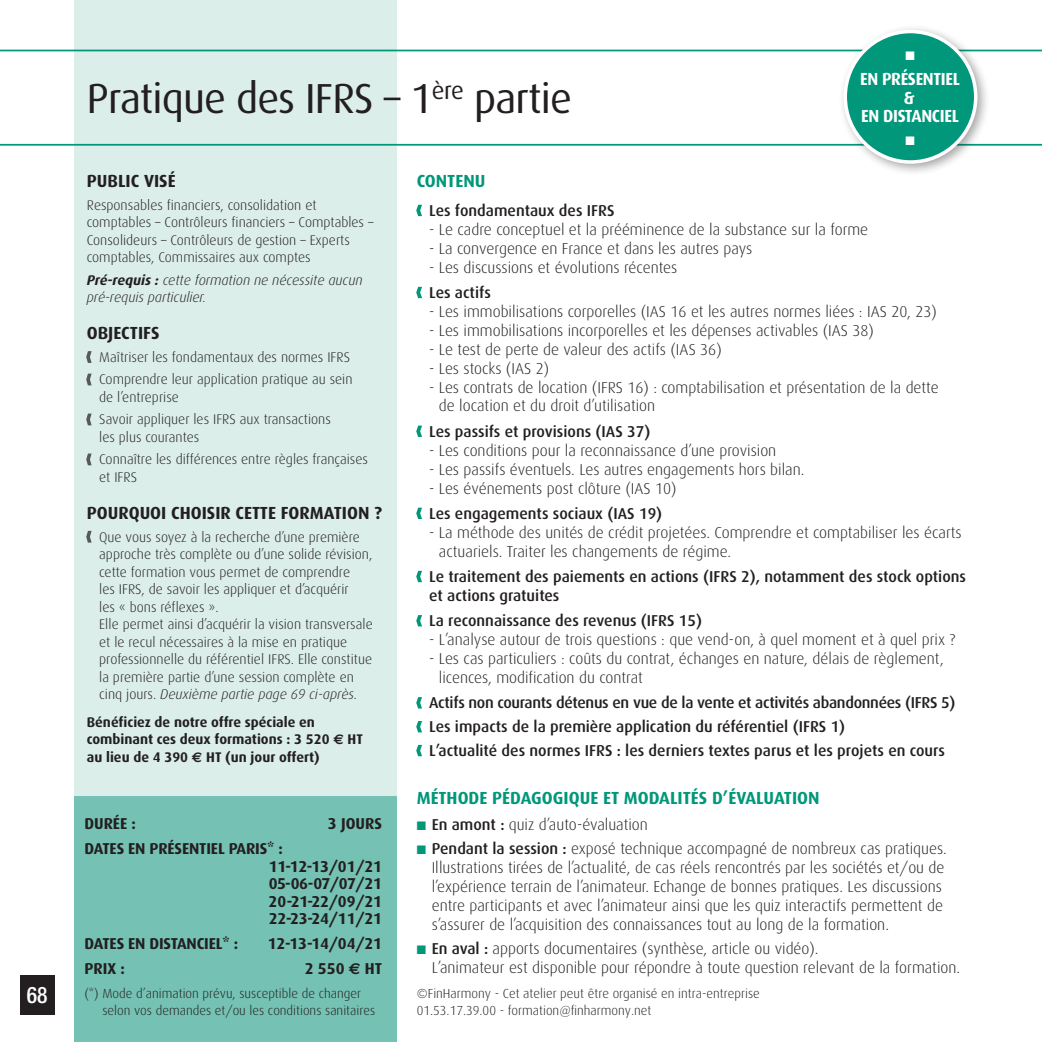
<style>
.page{position:relative;width:1042px;height:1042px;background:#fff}
.page>*{position:absolute;margin:0;border:0;box-sizing:border-box;transform-origin:0 0}
.t1{font:42px "Dax";letter-spacing:-.02em;color:#231f20}
.t2{font:500 condensed 22.75px "Helvetica Neue LT Std";color:#fff;scale:.95 1}
.PUBLIC{font:700 17.5px "Dax";color:#231f20}
.CONTENU{font:700 17.5px "Dax";color:#00977a}
.t3{font:700 17.5px/18.4px "Dax";letter-spacing:-.02em;color:#fff;text-align:center;scale:.95 1}
.Body-CONTENU{font:300 15.75px/18.9px "Dax";color:#231f20}
.Body-METHODE-PEDAG{font:300 15.75px/18.9px "Dax";color:#231f20}
.ss-Titre-CONTENU{font:500 15.75px/18.9px "Dax";color:#231f20}
.DUREE-JOURS{font:700 15.75px/17.5px "Dax";letter-spacing:-.01em;color:#231f20}
.ss-Titre-CONTENU-2{font:500 15.75px "Dax";letter-spacing:-.02em;color:#231f20}
.Body-PUBLIC{font:300 14px/17.5px "Dax";color:#231f20}
.Body-PUBLIC-2{font:700 14px/17.5px "Dax";color:#231f20}
.Body-Ital-PUBLIC{font:italic 300 14px/17.5px "Dax";color:#231f20}
.DUREE-JOURS-2{font:300 13.12px/16.6px "Dax";color:#231f20}
.t4{font:12.25px "Zapf Dingbats Std";color:#fff}
.s1{font-weight:700}
.s2{color:#57585a}
.s3{font-style:italic}
.s4{font-family:"Euro Sans"}
.s5{color:#00977a}
.s6{font-weight:500}
</style>
<div class="page">
<div style="left:20px;top:975px;width:35px;height:39px;background:#231f20"></div>
<div style="left:74px;top:0;width:323px;height:1042px;background:#dbeee9"></div>
<hr style="left:0;top:144px;width:1042px;height:2px;background:#00977a">
<hr style="left:0;top:50px;width:1042px;height:1px;background:#00977a">
<svg style="left:86px;top:351px;width:6px;height:12px"></svg>
<svg style="left:86px;top:373px;width:6px;height:13px"></svg>
<svg style="left:86px;top:413px;width:6px;height:13px"></svg>
<svg style="left:86px;top:453px;width:6px;height:13px"></svg>
<svg style="left:86px;top:530px;width:6px;height:13px"></svg>
<div style="left:74px;top:796px;width:323px;height:246px;background:#75c1b3"></div>
<div style="left:838px;top:24px;width:152px;height:153px;background:#231f20;opacity:.4"></div>
<div style="left:845px;top:32px;width:130px;height:130px;background:#00977a;border-radius:50%"></div>
<div style="left:843px;top:30px;width:134px;height:134px;border:4px solid #fff;border-radius:50%"></div>
<svg style="left:416px;top:204px;width:6px;height:13px"></svg>
<svg style="left:416px;top:286px;width:6px;height:13px"></svg>
<svg style="left:416px;top:425px;width:6px;height:12px"></svg>
<svg style="left:416px;top:507px;width:6px;height:12px"></svg>
<svg style="left:416px;top:570px;width:6px;height:13px"></svg>
<svg style="left:416px;top:615px;width:6px;height:12px"></svg>
<svg style="left:416px;top:697px;width:6px;height:12px"></svg>
<svg style="left:416px;top:721px;width:6px;height:12px"></svg>
<svg style="left:416px;top:744px;width:6px;height:13px"></svg>
<p class="t2" style="left:27px;top:981px;width:23px">68</p>
<p class="t1" style="left:87px;top:75px;width:487px">Pratique des IFRS – 1<sup>ère</sup> partie</p>
<p class="t4" style="left:905px;top:50px;width:11px">■</p>
<p class="t3" style="left:860px;top:70px;width:107px">EN PRÉSENTIEL &amp;<br>EN DISTANCIEL</p>
<p class="t4" style="left:905px;top:135px;width:11px">■</p>
<p class="PUBLIC" style="left:87px;top:171px;width:90px">PUBLIC VISÉ</p>
<p class="Body-PUBLIC" style="left:87px;top:196px;width:288px">Responsables financiers, consolidation et comptables – Contrôleurs financiers – Comptables – Consolideurs – Contrôleurs de gestion – Experts comptables, Commissaires aux comptes</p>
<p class="Body-Ital-PUBLIC" style="left:87px;top:271px;width:277px"><span class="s1">Pré-requis :</span> cette formation ne nécessite aucun pré-requis particulier.</p>
<p class="PUBLIC" style="left:87px;top:323px;width:74px">OBJECTIFS</p>
<p class="Body-PUBLIC" style="left:87px;top:348px;width:265px"><span class="s2">❬</span> Maîtriser les fondamentaux des normes IFRS</p>
<p class="Body-PUBLIC" style="left:99px;top:371px;width:255px;text-indent:-12px"><span class="s2">❬</span> Comprendre leur application pratique au sein de l’entreprise</p>
<p class="Body-PUBLIC" style="left:99px;top:411px;width:233px;text-indent:-12px"><span class="s2">❬</span> Savoir appliquer les IFRS aux transactions les plus courantes</p>
<p class="Body-PUBLIC" style="left:99px;top:451px;width:270px;text-indent:-12px"><span class="s2">❬</span> Connaître les différences entre règles françaises et IFRS</p>
<p class="PUBLIC" style="left:87px;top:503px;width:297px">POURQUOI CHOISIR CETTE FORMATION ?</p>
<p class="Body-PUBLIC" style="left:99px;top:528px;width:275px;text-indent:-12px"><span class="s2">❬</span> Que vous soyez à la recherche d’une première approche très complète ou d’une solide révision, cette formation vous permet de comprendre<br>les IFRS, de savoir les appliquer et d’acquérir<br>les « bons réflexes ».</p>
<p class="Body-PUBLIC" style="left:99px;top:616px;width:275px">Elle permet ainsi d’acquérir la vision transversale et le recul nécessaires à la mise en pratique professionnelle du référentiel IFRS. Elle constitue la première partie d’une session complète en cinq jours. <span class="s3">Deuxième partie page 69 ci-après.</span></p>
<p class="Body-PUBLIC-2" style="left:87px;top:713px;width:278px">Bénéficiez de notre offre spéciale en combinant ces deux formations : 3 520 <span class="s4">€</span> HT au lieu de 4 390 <span class="s4">€</span> HT (un jour offert)</p>
<p class="DUREE-JOURS" style="left:84px;top:815px;width:53px">DURÉE :</p>
<p class="DUREE-JOURS" style="left:328px;top:815px;width:56px">3 JOURS</p>
<p class="DUREE-JOURS" style="left:269px;top:840px;width:115px;text-indent:-184px">DATES EN PRÉSENTIEL PARIS* :<br>11-12-13/01/21<br>05-06-07/07/21<br>20-21-22/09/21<br>22-23-24/11/21</p>
<p class="DUREE-JOURS" style="left:84px;top:935px;width:155px">DATES EN DISTANCIEL* :</p>
<p class="DUREE-JOURS" style="left:268px;top:935px;width:116px">12-13-14/04/21</p>
<p class="DUREE-JOURS" style="left:84px;top:960px;width:42px">PRIX :</p>
<p class="DUREE-JOURS" style="left:305px;top:960px;width:79px">2 550 <span class="s4">€</span> HT</p>
<p class="DUREE-JOURS-2" style="left:102px;top:985px;width:274px;text-indent:-18px">(*) Mode d’animation prévu, susceptible de changer selon vos demandes et/ou les conditions sanitaires</p>
<p class="CONTENU" style="left:417px;top:171px;width:70px">CONTENU</p>
<p class="ss-Titre-CONTENU" style="left:417px;top:201px;width:199px"><span class="s5">❬</span> Les fondamentaux des IFRS</p>
<p class="Body-CONTENU" style="left:429px;top:220px;width:441px">- Le cadre conceptuel et la prééminence de la substance sur la forme</p>
<p class="Body-CONTENU" style="left:429px;top:239px;width:325px">- La convergence en France et dans les autres pays</p>
<p class="Body-CONTENU" style="left:429px;top:258px;width:250px">- Les discussions et évolutions récentes</p>
<p class="ss-Titre-CONTENU" style="left:417px;top:283px;width:76px"><span class="s5">❬</span> Les actifs</p>
<p class="Body-CONTENU" style="left:429px;top:302px;width:509px">- Les immobilisations corporelles (IAS 16 et les autres normes liées : IAS 20, 23)</p>
<p class="Body-CONTENU" style="left:429px;top:321px;width:446px">- Les immobilisations incorporelles et les dépenses activables (IAS 38)</p>
<p class="Body-CONTENU" style="left:429px;top:340px;width:294px">- Le test de perte de valeur des actifs (IAS 36)</p>
<p class="Body-CONTENU" style="left:429px;top:359px;width:121px">- Les stocks (IAS 2)</p>
<p class="Body-CONTENU" style="left:439px;top:378px;width:501px;text-indent:-10px">- Les contrats de location (IFRS 16) : comptabilisation et présentation de la dette de location et du droit d’utilisation</p>
<p class="ss-Titre-CONTENU" style="left:417px;top:422px;width:235px"><span class="s5">❬</span> Les passifs et provisions (IAS 37)</p>
<p class="Body-CONTENU" style="left:429px;top:441px;width:349px">- Les conditions pour la reconnaissance d’une provision</p>
<p class="Body-CONTENU" style="left:429px;top:460px;width:377px">- Les passifs éventuels. Les autres engagements hors bilan.</p>
<p class="Body-CONTENU" style="left:429px;top:479px;width:249px">- Les événements post clôture (IAS 10)</p>
<p class="ss-Titre-CONTENU" style="left:417px;top:504px;width:247px"><span class="s5">❬</span> Les engagements sociaux (IAS 19)</p>
<p class="Body-CONTENU" style="left:439px;top:523px;width:524px;text-indent:-10px">- La méthode des unités de crédit projetées. Comprendre et comptabiliser les écarts actuariels. Traiter les changements de régime.</p>
<p class="ss-Titre-CONTENU" style="left:429px;top:567px;width:538px;text-indent:-12px"><span class="s5">❬</span> Le traitement des paiements en actions (IFRS 2), notamment des stock options et actions gratuites</p>
<p class="ss-Titre-CONTENU" style="left:417px;top:611px;width:287px"><span class="s5">❬</span> La reconnaissance des revenus (IFRS 15)</p>
<p class="Body-CONTENU" style="left:429px;top:630px;width:527px">- L’analyse autour de trois questions : que vend-on, à quel moment et à quel prix ?</p>
<p class="Body-CONTENU" style="left:439px;top:649px;width:506px;text-indent:-10px">- Les cas particuliers : coûts du contrat, échanges en nature, délais de règlement, licences, modification du contrat</p>
<p class="ss-Titre-CONTENU-2" style="left:417px;top:694px;width:540px"><span class="s5">❬</span> Actifs non courants détenus en vue de la vente et activités abandonnées (IFRS 5)</p>
<p class="ss-Titre-CONTENU" style="left:417px;top:717px;width:430px"><span class="s5">❬</span> Les impacts de la première application du référentiel (IFRS 1)</p>
<p class="ss-Titre-CONTENU" style="left:417px;top:741px;width:530px"><span class="s5">❬</span> L’actualité des normes IFRS : les derniers textes parus et les projets en cours</p>
<p class="CONTENU" style="left:417px;top:788px;width:404px">MÉTHODE PÉDAGOGIQUE ET MODALITÉS D’ÉVALUATION</p>
<p class="Body-METHODE-PEDAG" style="left:417px;top:815px;width:233px"><span class="s5">■</span> <span class="s6">En amont :</span> quiz d’auto-évaluation</p>
<p class="Body-METHODE-PEDAG" style="left:432px;top:839px;width:517px;text-indent:-15px"><span class="s5">■</span> <span class="s6">Pendant la session :</span> exposé technique accompagné de nombreux cas pratiques.<br>Illustrations tirées de l’actualité, de cas réels rencontrés par les sociétés et/ou de l’expérience terrain de l’animateur. Echange de bonnes pratiques. Les discussions entre participants et avec l’animateur ainsi que les quiz interactifs permettent de s’assurer de l’acquisition des connaissances tout au long de la formation.</p>
<p class="Body-METHODE-PEDAG" style="left:432px;top:939px;width:530px;text-indent:-15px"><span class="s5">■</span> <span class="s6">En aval :</span> apports documentaires (synthèse, article ou vidéo).<br>L’animateur est disponible pour répondre à toute question relevant de la formation.</p>
<p class="DUREE-JOURS-2" style="left:417px;top:985px;width:344px">©FinHarmony - Cet atelier peut être organisé en intra-entreprise<br>01.53.17.39.00 - formation@finharmony.net</p>
</div>
